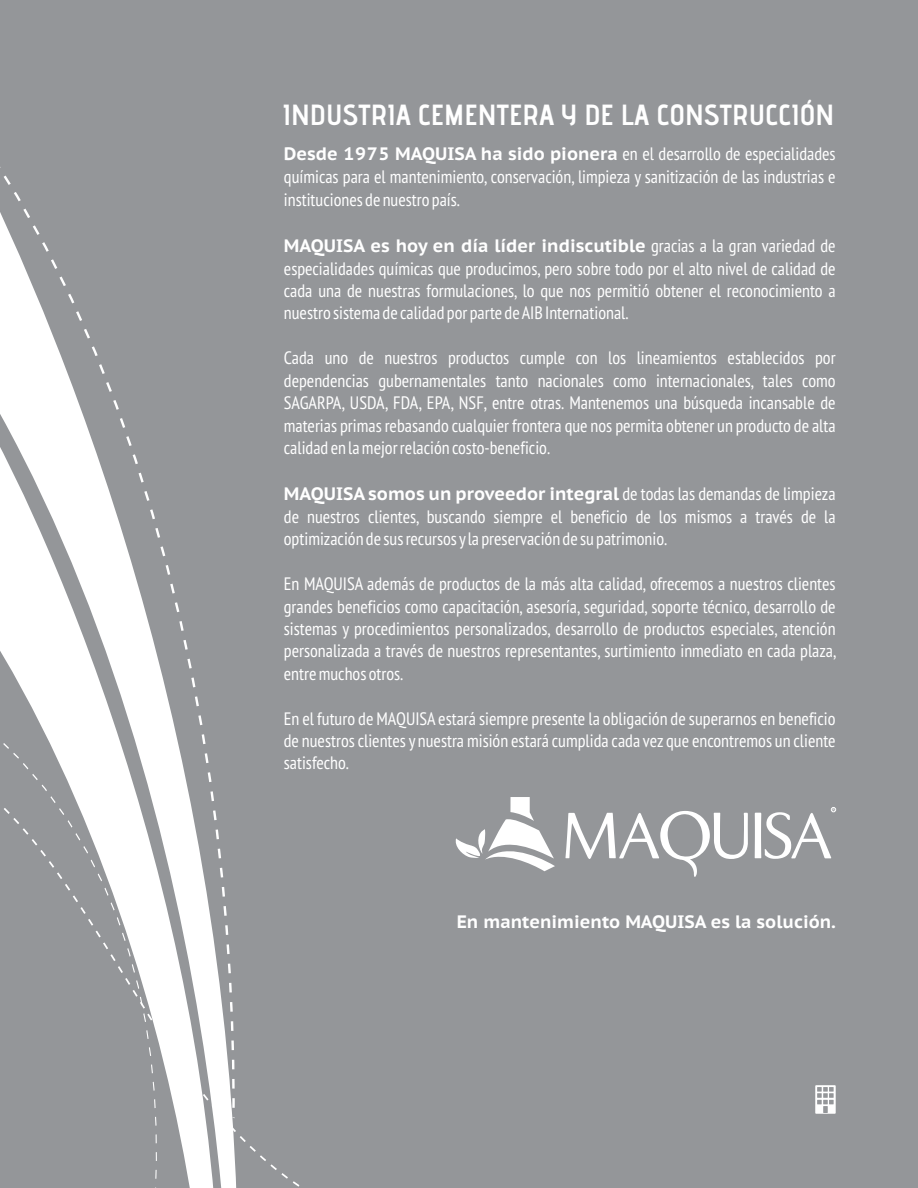
<style>
.page{position:relative;width:918px;height:1188px;background:#949699}
.page>*{position:absolute;margin:0;border:0;box-sizing:border-box;transform-origin:0 0}
.t1{font:700 29.1px "advent";color:#fff}
.t2{font:condensed 18px/22.4px "PT Sans";color:#fff;text-align:justify}
.t3{font:18px "PT Sans Caption Bold,Bold";color:#fff}
.s1{font-family:"PT Sans Caption Bold,Bold";font-stretch:normal}
.s2{font-family:"PT Sans";font-stretch:condensed}
</style>
<div class="page">
<svg style="left:0;top:167px;width:209px;height:597px"></svg>
<svg style="left:0;top:700px;width:157px;height:64px;fill:#fff"></svg>
<svg style="left:4px;top:764px;width:296px;height:424px"></svg>
<svg style="left:455px;top:797px;width:100px;height:74px"></svg>
<svg style="left:565px;top:807px;width:271px;height:70px"></svg>
<svg style="left:815px;top:1085px;width:21px;height:29px"></svg>
<h1 class="t1" style="left:283px;top:104px;width:553px">INDUSTRIA CEMENTERA Y DE LA CONSTRUCCIÓN</h1>
<p class="t2" style="left:284px;top:144px;width:553px"><span class="s1">Desde 1975 MAQUISA ha sido pionera</span> en el desarrollo de especialidades químicas para el mantenimiento, conservación, limpieza y sanitización de las industrias e instituciones de nuestro país.</p>
<p class="t3" style="left:284px;top:239px;width:553px">MAQUISA es hoy en día líder indiscutible <span class="s2">gracias a la gran variedad de</span></p>
<p class="t2" style="left:284px;top:259px;width:553px">especialidades químicas que producimos, pero sobre todo por el alto nivel de calidad de cada una de nuestras formulaciones, lo que nos permitió obtener el reconocimiento a nuestro sistema de calidad por parte de AIB International.</p>
<p class="t2" style="left:284px;top:349px;width:553px">Cada uno de nuestros productos cumple con los lineamientos establecidos por dependencias gubernamentales tanto nacionales como internacionales, tales como SAGARPA, USDA, FDA, EPA, NSF, entre otras. Mantenemos una búsqueda incansable de materias primas rebasando cualquier frontera que nos permita obtener un producto de alta calidad en la mejor relación costo-beneficio.</p>
<p class="t3" style="left:284px;top:487px;width:553px">MAQUISA somos un proveedor integral <span class="s2">de todas las demandas de limpieza</span></p>
<p class="t2" style="left:284px;top:507px;width:553px">de nuestros clientes, buscando siempre el beneficio de los mismos a través de la optimización de sus recursos yla preservación de su patrimonio.</p>
<p class="t2" style="left:284px;top:575px;width:554px">En MAQUISA además de productos de la más alta calidad, ofrecemos a nuestros clientes grandes beneficios como capacitación, asesoría, seguridad, soporte técnico, desarrollo de sistemas y procedimientos personalizados, desarrollo de productos especiales, atención personalizada a través de nuestros representantes, surtimiento inmediato en cada plaza, entre muchos otros.</p>
<p class="t2" style="left:284px;top:709px;width:553px">En el futuro de MAQUISA estará siempre presente la obligación de superarnos en beneficio de nuestros clientes y nuestra misión estará cumplida cada vez que encontremos un cliente satisfecho.</p>
<p class="t3" style="left:457px;top:915px;width:380px">En mantenimiento MAQUISA es la solución.</p>
</div>
